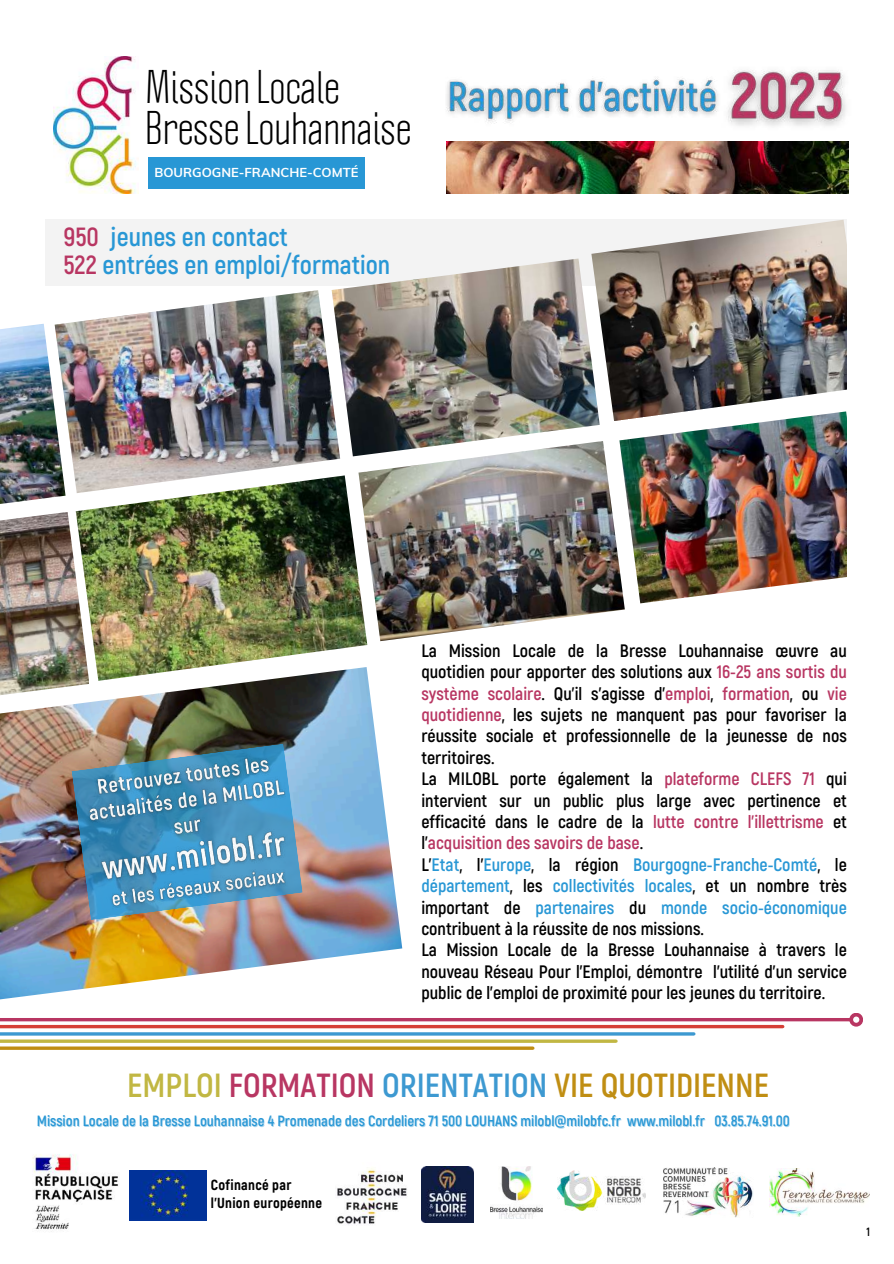
<style>
.page{position:relative;width:894px;height:1264px;background:#fff}
.page>*{position:absolute;margin:0;border:0;box-sizing:border-box;transform-origin:0 0}
.t1{font:41.55px/41.1px "Politica";color:#000}
.t2{font:700 33.45px "Akrobat";color:#c08e13}
.t3{font:700 26.25px/28.2px "Akrobat";color:#2897d5}
.t4{font:700 18px/21.3px "Akrobat";color:#000}
.t5{font:700 14.85px "Akrobat";color:#2897d5}
.t6{font:800 14.55px/17.4px "Akrobat";letter-spacing:.02em;color:#000}
.t7{font:700 12.9px "Muli";color:#fff}
.t8{font:700 12px "Akrobat";color:#000}
.s1{color:#b83662}
.s2{color:#2897d5}
.s3{color:#c1b743}
.s4{color:#3d99d1}
</style>
<div class="page">
<div style="left:148px;top:157px;width:216px;height:32px;background:#2897d5"></div>
<img style="left:53px;top:56px;width:86px;height:137px">
<hr style="left:0;top:1039px;width:616px;height:3px;background:#c1b743">
<hr style="left:0;top:1046px;width:532px;height:3px;background:#c08e13">
<hr style="left:0;top:1032px;width:693px;height:3px;background:#3d99d1">
<hr style="left:0;top:1018px;width:849px;height:3px;background:#b83662">
<svg style="left:0;top:1024px;width:782px;height:4px;fill:#d53f36"></svg>
<svg style="left:849px;top:1013px;width:13px;height:13px"></svg>
<div style="left:45px;top:219px;width:801px;height:67px;background:#f3f3f3"></div>
<img style="left:0;top:324px;width:66px;height:180px">
<img style="left:0;top:512px;width:76px;height:155px">
<img style="left:0;top:667px;width:402px;height:332px">
<img style="left:71px;top:743px;width:231px;height:177px">
<img style="left:32px;top:1154px;width:86px;height:78px">
<img style="left:337px;top:1168px;width:70px;height:57px">
<img style="left:421px;top:1166px;width:52px;height:56px">
<img style="left:490px;top:1166px;width:52px;height:52px">
<img style="left:557px;top:1170px;width:88px;height:40px">
<img style="left:663px;top:1167px;width:89px;height:50px">
<img style="left:769px;top:1168px;width:99px;height:48px">
<img style="left:130px;top:1170px;width:76px;height:50px">
<img style="left:446px;top:141px;width:402px;height:52px">
<img style="left:77px;top:747px;width:226px;height:168px">
<img style="left:55px;top:290px;width:285px;height:203px">
<img style="left:358px;top:441px;width:266px;height:200px">
<img style="left:619px;top:421px;width:227px;height:182px">
<img style="left:76px;top:475px;width:291px;height:205px">
<img style="left:331px;top:258px;width:268px;height:198px">
<img style="left:591px;top:220px;width:255px;height:201px">
<img style="left:446px;top:78px;width:269px;height:45px">
<img style="left:715px;top:70px;width:131px;height:56px">
<h1 class="t1" style="left:145px;top:66px;width:268px">Mission Locale<br>Bresse Louhannaise</h1>
<p class="t7" style="left:154px;top:164px;width:205px">BOURGOGNE-FRANCHE-COMTÉ</p>
<h3 class="t3" style="left:63px;top:224px;width:328px"><span class="s1">950</span> jeunes en contact<br><span class="s1">522</span> entrées en emploi/formation</h3>
<p class="t4" style="left:421px;top:640px;width:427px">La Mission Locale de la Bresse Louhannaise œuvre au quotidien pour apporter des solutions aux <span class="s1">16-25 ans sortis du système scolaire</span>. Qu’il s’agisse d’<span class="s1">emploi</span>, <span class="s1">formation</span>, ou <span class="s1">vie quotidienne</span>, les sujets ne manquent pas pour favoriser la réussite sociale et professionnelle de la jeunesse de nos territoires.<br>La MILOBL porte également la <span class="s1">plateforme CLEFS 71</span> qui intervient sur un public plus large avec pertinence et efficacité dans le cadre de la <span class="s1">lutte contre l'illettrisme</span> et l'<span class="s1">acquisition des savoirs de base</span>.<br>L’<span class="s2">Etat</span>, l'<span class="s2">Europe</span>, la région <span class="s2">Bourgogne-Franche-Comté</span>, le <span class="s2">département</span>, les <span class="s2">collectivités locales</span>, et un nombre très important de <span class="s2">partenaires</span> du <span class="s2">monde socio-économique </span>contribuent à la réussite de nos missions.<br>La Mission Locale de la Bresse Louhannaise à travers le nouveau Réseau Pour l’Emploi, démontre l'utilité d'un service public de l'emploi de proximité pour les jeunes du territoire.</p>
<h2 class="t2" style="left:127px;top:1065px;width:643px"><span class="s3">EMPLOI</span> <span class="s1">FORMATION</span> <span class="s4">ORIENTATION</span> VIE QUOTIDIENNE</h2>
<p class="t5" style="left:37px;top:1112px;width:754px">Mission Locale de la Bresse Louhannaise 4 Promenade des Cordeliers 71 500 LOUHANS milobl@milobfc.fr www.milobl.fr 03.85.74.91.00</p>
<p class="t6" style="left:211px;top:1176px;width:113px">Cofinancé par l'Union européenne</p>
<p class="t8" style="left:866px;top:1224px;width:5px">1</p>
</div>
